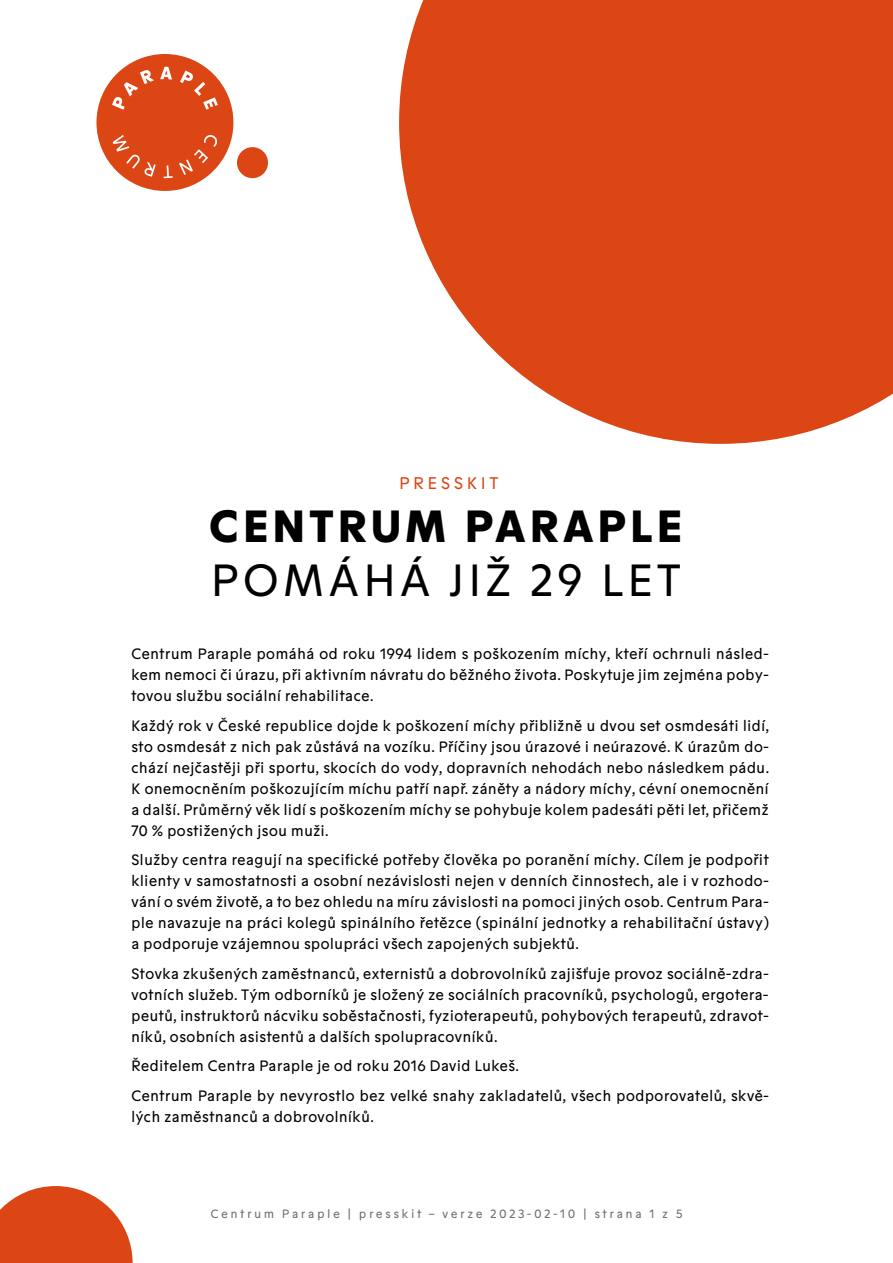
<style>
.page{position:relative;width:893px;height:1263px;background:#fff}
.page>*{position:absolute;margin:0;border:0;box-sizing:border-box;transform-origin:0 0}
.t1{font:900 45px "Motif";letter-spacing:.075em;color:#000}
.t2{font:45px "Motif";letter-spacing:.075em;color:#000}
.t3{font:16.8px "Motif";letter-spacing:.2em;color:#db4614}
.t4{font:15px/21px "Motif";color:#000;text-align:justify}
.t5{font:12px "Motif";letter-spacing:.2em;color:#706f6f}
</style>
<div class="page">
<svg style="left:399px;top:0;width:494px;height:444px;background:#df5b2f"></svg>
<svg style="left:0;top:1186px;width:133px;height:77px"></svg>
<svg style="left:237px;top:147px;width:31px;height:32px"></svg>
<div style="left:96px;top:54px;width:137px;height:137px;background:#db4614;border-radius:50%"></div>
<svg style="left:164px;top:165px;width:9px;height:13px"></svg>
<svg style="left:113px;top:135px;width:43px;height:42px"></svg>
<svg style="left:112px;top:70px;width:42px;height:40px"></svg>
<svg style="left:160px;top:67px;width:12px;height:12px"></svg>
<svg style="left:180px;top:70px;width:38px;height:40px"></svg>
<svg style="left:179px;top:135px;width:38px;height:40px"></svg>
<p class="t3" style="left:399px;top:473px;width:101px">PRESSKIT</p>
<h1 class="t1" style="left:209px;top:499px;width:475px">CENTRUM PARAPLE</h1>
<h1 class="t2" style="left:210px;top:554px;width:472px">POMÁHÁ JIŽ 29 LET</h1>
<p class="t4" style="left:131px;top:644px;width:639px">Centrum Paraple pomáhá od roku 1994 lidem s poškozením míchy, kteří ochrnuli násled&shy;kem nemoci či úrazu, při aktivním návratu do běžného života. Poskytuje jim zejména poby&shy;tovou službu sociální rehabilitace.</p>
<p class="t4" style="left:131px;top:715px;width:640px">Každý rok v České republice dojde k poškození míchy přibližně u dvou set osmdesáti lidí, sto osmdesát z nich pak zůstává na vozíku. Příčiny jsou úrazové i neúrazové. K úrazům do&shy;chází nejčastěji při sportu, skocích do vody, dopravních nehodách nebo následkem pádu.<br>K onemocněním poškozujícím míchu patří např. záněty a nádory míchy, cévní onemocnění a další. Průměrný věk lidí s poškozením míchy se pohybuje kolem padesáti pěti let, přičemž 70 % postižených jsou muži.</p>
<p class="t4" style="left:131px;top:850px;width:639px">Služby centra reagují na specifické potřeby člověka po poranění míchy. Cílem je podpořit klienty v samostatnosti a osobní nezávislosti nejen v denních činnostech, ale i v rozhodo&shy;vání o svém životě, a to bez ohledu na míru závislosti na pomoci jiných osob. Centrum Para&shy;ple navazuje na práci kolegů spinálního řetězce (spinální jednotky a rehabilitační ústavy) a podporuje vzájemnou spolupráci všech zapojených subjektů.</p>
<p class="t4" style="left:131px;top:963px;width:639px">Stovka zkušených zaměstnanců, externistů a dobrovolníků zajišťuje provoz sociálně-zdra&shy;votních služeb. Tým odborníků je složený ze sociálních pracovníků, psychologů, ergotera&shy;peutů, instruktorů nácviku soběstačnosti, fyzioterapeutů, pohybových terapeutů, zdravot&shy;níků, osobních asistentů a dalších spolupracovníků.</p>
<p class="t4" style="left:131px;top:1051px;width:639px;line-height:29.5px">Ředitelem Centra Paraple je od roku 2016 David Lukeš.<br>Centrum Paraple by nevyrostlo bez velké snahy zakladatelů, všech podporovatelů, skvě-</p>
<p class="t4" style="left:131px;top:1106px;width:245px">lých zaměstnanců a dobrovolníků.</p>
<p class="t5" style="left:210px;top:1207px;width:474px">Centrum Paraple | presskit – verze 2023-02-10 | strana 1 z 5</p>
</div>
